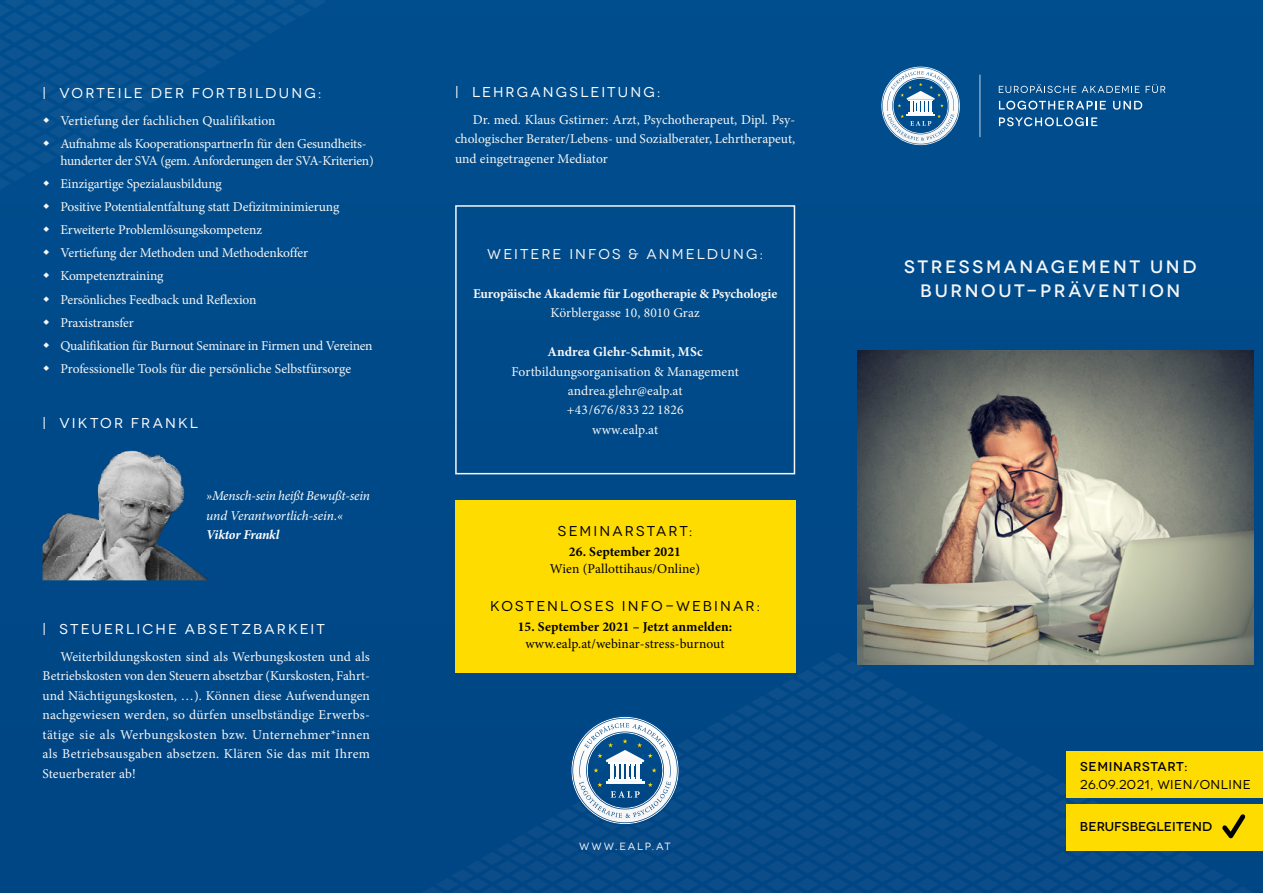
<style>
.page{position:relative;width:1263px;height:893px;background:#004b8a}
.page>*{position:absolute;margin:0;border:0;box-sizing:border-box;transform-origin:0 0}
.t1{font:500 18px/24px "Novecentowide";letter-spacing:.14em;color:#f6f6f6;text-align:center}
.t2{font:14.25px "Novecentowide";letter-spacing:.15em;color:#fff}
.t3{font:14.25px "Novecentowide";letter-spacing:.15em;color:#000}
.t4{font:14.25px "Novecentowide";letter-spacing:.15em;color:#f6f6f6}
.t5{font:13.5px/23px "Minion Pro";letter-spacing:-.01em;color:#f6f6f6;text-align:justify}
.t6{font:13.5px/19.5px "Minion Pro";letter-spacing:.01em;color:#f6f6f6;text-align:center}
.t7{font:700 13.5px "Minion Pro";letter-spacing:-.005em;color:#f6f6f6}
.t8{font:13.5px "Minion Pro";letter-spacing:.005em;color:#000}
.t9{font:italic 13.5px/19.5px "Minion Pro";letter-spacing:-.01em;color:#fff}
.t10{font:700 13.5px "Minion Pro";letter-spacing:.01em;color:#000}
.t11{font:italic 700 13.5px "Minion Pro";letter-spacing:-.015em;color:#fff}
.t12{font:12.9px "Novecentowide";letter-spacing:.04em;color:#000}
.t13{font:500 12.9px "Novecentowide";letter-spacing:.01em;color:#000}
.t14{font:500 12.9px "Novecentowide";letter-spacing:.04em;color:#000}
.t15{font:10.5px "Novecentowide";letter-spacing:.165em;color:#f6f6f6}
</style>
<div class="page">
<svg style="left:881px;top:67px;width:79px;height:78px"></svg>
<hr style="left:979px;top:75px;width:1px;height:62px;background:#fff">
<svg style="left:999px;top:84px;width:77px;height:9px"></svg>
<svg style="left:1082px;top:86px;width:57px;height:7px"></svg>
<svg style="left:1146px;top:84px;width:19px;height:9px"></svg>
<svg style="left:999px;top:101px;width:107px;height:9px"></svg>
<svg style="left:1113px;top:101px;width:29px;height:9px"></svg>
<svg style="left:999px;top:117px;width:98px;height:9px"></svg>
<img style="left:857px;top:350px;width:396px;height:302px">
<img style="left:43px;top:451px;width:166px;height:129px">
<div style="left:1066px;top:804px;width:197px;height:46px;background:#ffdc00"></div>
<svg style="left:423px;top:652px;width:831px;height:241px"></svg>
<div style="left:1066px;top:751px;width:197px;height:47px;background:#ffdc00"></div>
<div style="left:455px;top:205px;width:340px;height:269px;border:2px solid #f6f6f6"></div>
<div style="left:455px;top:500px;width:340px;height:173px;background:#ffdc00"></div>
<svg style="left:0;top:0;width:325px;height:189px"></svg>
<p class="t2" style="left:43px;top:84px;width:280px">| VORTEILE DER FORTBILDUNG:</p>
<p class="t2" style="left:455px;top:84px;width:207px">| LEHRGANGSLEITUNG:</p>
<p class="t5" style="left:60px;top:109px;width:308px">Vertiefung der fachlichen Qualifikation<br>Aufnahme als KooperationspartnerIn für den Gesundheits-</p>
<p class="t5" style="left:60px;top:150px;width:315px;text-align:left">hunderter der SVA (gem. Anforderungen der SVA-Kriterien)<br>Einzigartige Spezialausbildung<br>Positive Potentialentfaltung statt Defizitminimierung Erweiterte Problemlösungskompetenz<br>Vertiefung der Methoden und Methodenkoffer Kompetenztraining<br>Persönliches Feedback und Reflexion<br>Praxistransfer<br>Qualifikation für Burnout Seminare in Firmen und Vereinen Professionelle Tools für die persönliche Selbstfürsorge</p>
<p class="t2" style="left:43px;top:414px;width:157px">| VIKTOR FRANKL</p>
<p class="t9" style="left:206px;top:486px;width:165px">»Mensch-sein heißt Bewußt-sein und Verantwortlich-sein.«</p>
<p class="t11" style="left:206px;top:525px;width:75px">Viktor Frankl</p>
<p class="t2" style="left:43px;top:621px;width:284px">| STEUERLICHE ABSETZBARKEIT</p>
<p class="t5" style="left:43px;top:647px;width:329px;line-height:19.5px;text-indent:18px">Weiterbildungskosten sind als Werbungskosten und als Betriebskosten von den Steuern absetzbar (Kurskosten, Fahrt&shy;und Nächtigungskosten, …). Können diese Aufwendungen nachgewiesen werden, so dürfen unselbständige Erwerbs&shy;tätige sie als Werbungskosten bzw. Unternehmer*innen als Betriebsausgaben absetzen. Klären Sie das mit Ihrem Steuerberater ab!</p>
<p class="t5" style="left:455px;top:110px;width:342px;line-height:19.5px;text-indent:18px">Dr. med. Klaus Gstirner: Arzt, Psychotherapeut, Dipl. Psy&shy;chologischer Berater/Lebens- und Sozialberater, Lehrtherapeut, und eingetragener Mediator</p>
<p class="t4" style="left:487px;top:246px;width:277px">WEITERE INFOS &amp; ANMELDUNG:</p>
<p class="t7" style="left:473px;top:284px;width:306px">Europäische Akademie für Logotherapie &amp; Psychologie</p>
<p class="t6" style="left:551px;top:303px;width:151px">Körblergasse 10, 8010 Graz</p>
<p class="t7" style="left:547px;top:342px;width:157px">Andrea Glehr-Schmit, MSc</p>
<p class="t6" style="left:512px;top:361px;width:229px">Fortbildungsorganisation &amp; Management andrea.glehr@ealp.at<br>+43/676/833 22 1826<br>www.ealp.at</p>
<p class="t3" style="left:558px;top:522px;width:136px">SEMINARSTART:</p>
<p class="t10" style="left:569px;top:542px;width:114px">26. September 2021</p>
<p class="t8" style="left:550px;top:559px;width:152px">Wien (Pallottihaus/Online)</p>
<p class="t3" style="left:490px;top:597px;width:271px">KOSTENLOSES INFO-WEBINAR:</p>
<p class="t10" style="left:518px;top:617px;width:216px">15. September 2021 – Jetzt anmelden:</p>
<p class="t8" style="left:525px;top:634px;width:201px">www.ealp.at/webinar-stress-burnout</p>
<p class="t15" style="left:579px;top:841px;width:93px">WWW.EALP.AT</p>
<h1 class="t1" style="left:904px;top:255px;width:294px">STRESSMANAGEMENT UND<br>BURNOUT-PRÄVENTION</h1>
<p class="t14" style="left:1080px;top:759px;width:109px">SEMINARSTART:</p>
<p class="t12" style="left:1080px;top:776px;width:172px">26.09.2021, WIEN/ONLINE</p>
<p class="t13" style="left:1080px;top:819px;width:134px">BERUFSBEGLEITEND</p>
</div>
